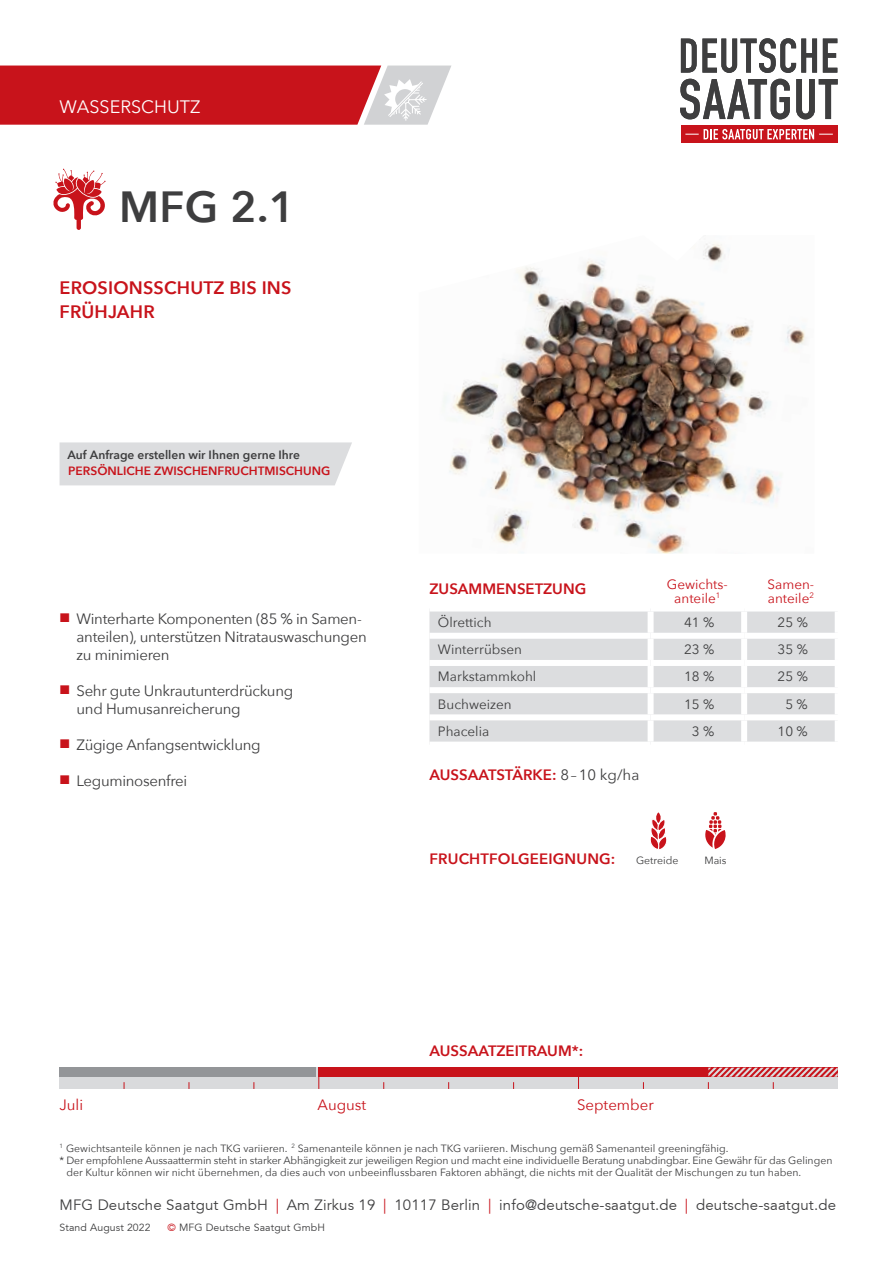
<style>
.page{position:relative;width:893px;height:1263px;background:#fff}
.page>*{position:absolute;margin:0;border:0;box-sizing:border-box;transform-origin:0 0}
.t1{font:600 43.5px "Avenir Next";color:#3e3e3f}
.t2{font:600 18px/24px "Avenir Next";letter-spacing:.01em;color:#c8131b}
.t3{font:18px "Avenir Next";color:#fff}
.t4{font:15px/18px "Avenir Next";letter-spacing:-.02em;color:#3e3e3f}
.t5{font:15px "Avenir";letter-spacing:.01em;color:#3e3e3f}
.t6{font:600 15px "Avenir Next";color:#c8131b}
.t7{font:15px "Avenir Next";color:#c8131b}
.t8{font:13.5px "Avenir Next";color:#3e3e3f}
.t9{font:13.5px/13.5px "Avenir Next";color:#c8131b;text-align:center}
.t10{font:600 12px "Avenir Next";color:#3e3e3f}
.t11{font:600 12px "Avenir Next";color:#c8131b}
.t12{font:10.5px "Avenir Next";color:#3e3e3f}
.t13{font:10.5px "Avenir";letter-spacing:.01em;color:#3e3e3f}
.s1{font-weight:400;color:#3e3e3f}
.s2{color:#c8131b}
</style>
<div class="page">
<svg style="left:681px;top:38px;width:136px;height:35px"></svg>
<svg style="left:823px;top:39px;width:14px;height:34px"></svg>
<svg style="left:680px;top:79px;width:110px;height:40px"></svg>
<svg style="left:796px;top:79px;width:42px;height:40px"></svg>
<div style="left:681px;top:125px;width:156px;height:18px;background:#c8131b"></div>
<svg style="left:685px;top:129px;width:148px;height:10px"></svg>
<svg style="left:53px;top:169px;width:53px;height:61px"></svg>
<svg style="left:650px;top:812px;width:17px;height:38px"></svg>
<svg style="left:705px;top:812px;width:21px;height:37px"></svg>
<img style="left:443px;top:243px;width:363px;height:311px">
<svg style="left:0;top:66px;width:451px;height:59px;background:#cc3940"></svg>
<div style="left:60px;top:1068px;width:778px;height:21px;background:#d9dadc"></div>
<svg style="left:318px;top:1077px;width:1px;height:12px"></svg>
<svg style="left:578px;top:1077px;width:1px;height:12px"></svg>
<div style="left:60px;top:1068px;width:256px;height:9px;background:#939598"></div>
<div style="left:318px;top:1068px;width:520px;height:9px;background:#c8131b"></div>
<svg style="left:708px;top:1068px;width:130px;height:21px"></svg>
<div style="left:60px;top:442px;width:292px;height:43px;background:#dcdddf"></div>
<div style="left:429px;top:611px;width:406px;height:131px;background:#dcdddf"></div>
<div style="left:429px;top:633px;width:222px;height:6px;background:#fff"></div>
<div style="left:651px;top:633px;width:93px;height:6px;background:#fff"></div>
<div style="left:744px;top:633px;width:97px;height:6px;background:#fff"></div>
<div style="left:429px;top:660px;width:222px;height:6px;background:#fff"></div>
<div style="left:651px;top:660px;width:93px;height:6px;background:#fff"></div>
<div style="left:744px;top:660px;width:97px;height:6px;background:#fff"></div>
<div style="left:429px;top:687px;width:222px;height:6px;background:#fff"></div>
<div style="left:651px;top:687px;width:93px;height:6px;background:#fff"></div>
<div style="left:744px;top:687px;width:97px;height:6px;background:#fff"></div>
<div style="left:429px;top:714px;width:222px;height:6px;background:#fff"></div>
<div style="left:651px;top:714px;width:93px;height:6px;background:#fff"></div>
<div style="left:744px;top:714px;width:97px;height:6px;background:#fff"></div>
<div style="left:648px;top:611px;width:6px;height:22px;background:#fff"></div>
<div style="left:741px;top:611px;width:6px;height:22px;background:#fff"></div>
<div style="left:648px;top:639px;width:6px;height:21px;background:#fff"></div>
<div style="left:741px;top:639px;width:6px;height:21px;background:#fff"></div>
<div style="left:648px;top:666px;width:6px;height:21px;background:#fff"></div>
<div style="left:741px;top:666px;width:6px;height:21px;background:#fff"></div>
<div style="left:648px;top:693px;width:6px;height:21px;background:#fff"></div>
<div style="left:741px;top:693px;width:6px;height:21px;background:#fff"></div>
<div style="left:648px;top:720px;width:6px;height:22px;background:#fff"></div>
<div style="left:741px;top:720px;width:6px;height:22px;background:#fff"></div>
<h2 class="t3" style="left:60px;top:97px;width:142px">WASSERSCHUTZ</h2>
<h1 class="t1" style="left:119px;top:182px;width:178px">MFG 2.1</h1>
<h2 class="t2" style="left:60px;top:275px;width:233px">EROSIONSSCHUTZ BIS INS<br>FRÜHJAHR</h2>
<p class="t10" style="left:67px;top:448px;width:234px">Auf Anfrage erstellen wir Ihnen gerne Ihre</p>
<p class="t11" style="left:68px;top:464px;width:263px">PERSÖNLICHE ZWISCHENFRUCHTMISCHUNG</p>
<h3 class="t4" style="left:77px;top:610px;width:292px">Winterharte Komponenten (85 % in Samen&shy;anteilen), unterstützen Nitratauswaschungen zu minimieren</h3>
<h3 class="t4" style="left:77px;top:682px;width:218px">Sehr gute Unkrautunterdrückung und Humusanreicherung</h3>
<h3 class="t4" style="left:77px;top:736px;width:186px">Zügige Anfangsentwicklung</h3>
<h3 class="t4" style="left:77px;top:772px;width:112px">Leguminosenfrei</h3>
<h3 class="t6" style="left:429px;top:580px;width:158px">ZUSAMMENSETZUNG</h3>
<p class="t9" style="left:667px;top:578px;width:62px">Gewichts&shy;anteile<sup>1</sup></p>
<p class="t9" style="left:768px;top:578px;width:48px;text-align:left">Samen&shy;anteile<sup>2</sup></p>
<p class="t8" style="left:438px;top:615px;width:55px">Ölrettich</p>
<p class="t8" style="left:684px;top:615px;width:32px">41 %</p>
<p class="t8" style="left:778px;top:615px;width:32px">25 %</p>
<p class="t8" style="left:438px;top:642px;width:86px">Winterrübsen</p>
<p class="t8" style="left:684px;top:642px;width:32px">23 %</p>
<p class="t8" style="left:778px;top:642px;width:32px">35 %</p>
<p class="t8" style="left:438px;top:669px;width:100px">Markstammkohl</p>
<p class="t8" style="left:684px;top:669px;width:32px">18 %</p>
<p class="t8" style="left:778px;top:669px;width:32px">25 %</p>
<p class="t8" style="left:438px;top:696px;width:75px">Buchweizen</p>
<p class="t8" style="left:684px;top:696px;width:32px">15 %</p>
<p class="t8" style="left:785px;top:696px;width:24px">5 %</p>
<p class="t8" style="left:438px;top:724px;width:53px">Phacelia</p>
<p class="t8" style="left:692px;top:724px;width:24px">3 %</p>
<p class="t8" style="left:778px;top:724px;width:32px">10 %</p>
<h3 class="t6" style="left:429px;top:766px;width:211px">AUSSAATSTÄRKE: <span class="s1">8 – 10 kg/ha</span></h3>
<h3 class="t6" style="left:429px;top:850px;width:187px">FRUCHTFOLGEEIGNUNG:</h3>
<p class="t12" style="left:636px;top:854px;width:44px">Getreide</p>
<p class="t12" style="left:704px;top:854px;width:24px">Mais</p>
<h3 class="t6" style="left:429px;top:1042px;width:155px">AUSSAATZEITRAUM*:</h3>
<h3 class="t7" style="left:59px;top:1096px;width:25px">Juli</h3>
<h3 class="t7" style="left:317px;top:1096px;width:50px">August</h3>
<h3 class="t7" style="left:577px;top:1096px;width:78px">September</h3>
<p class="t12" style="left:60px;top:1142px;width:671px"><sup>1</sup> Gewichtsanteile können je nach TKG variieren. <sup>2</sup> Samenanteile können je nach TKG variieren. Mischung gemäß Samenanteil greeningfähig.</p>
<p class="t12" style="left:60px;top:1154px;width:774px">* Der empfohlene Aussaattermin steht in starker Abhängigkeit zur jeweiligen Region und macht eine individuelle Beratung unabdingbar. Eine Gewähr für das Gelingen</p>
<p class="t12" style="left:67px;top:1163px;width:736px">der Kultur können wir nicht übernehmen, da dies auch von unbeeinflussbaren Faktoren abhängt, die nichts mit der Qualität der Mischungen zu tun haben.</p>
<h3 class="t5" style="left:60px;top:1198px;width:778px">MFG Deutsche Saatgut GmbH <span class="s2">|</span> Am Zirkus 19 <span class="s2">|</span> 10117 Berlin <span class="s2">|</span> info@deutsche-saatgut.de <span class="s2">|</span> deutsche-saatgut.de</h3>
<p class="t13" style="left:60px;top:1223px;width:93px">Stand August 2022</p>
<p class="t13" style="left:168px;top:1223px;width:159px"><span class="s2">©</span> MFG Deutsche Saatgut GmbH</p>
</div>
